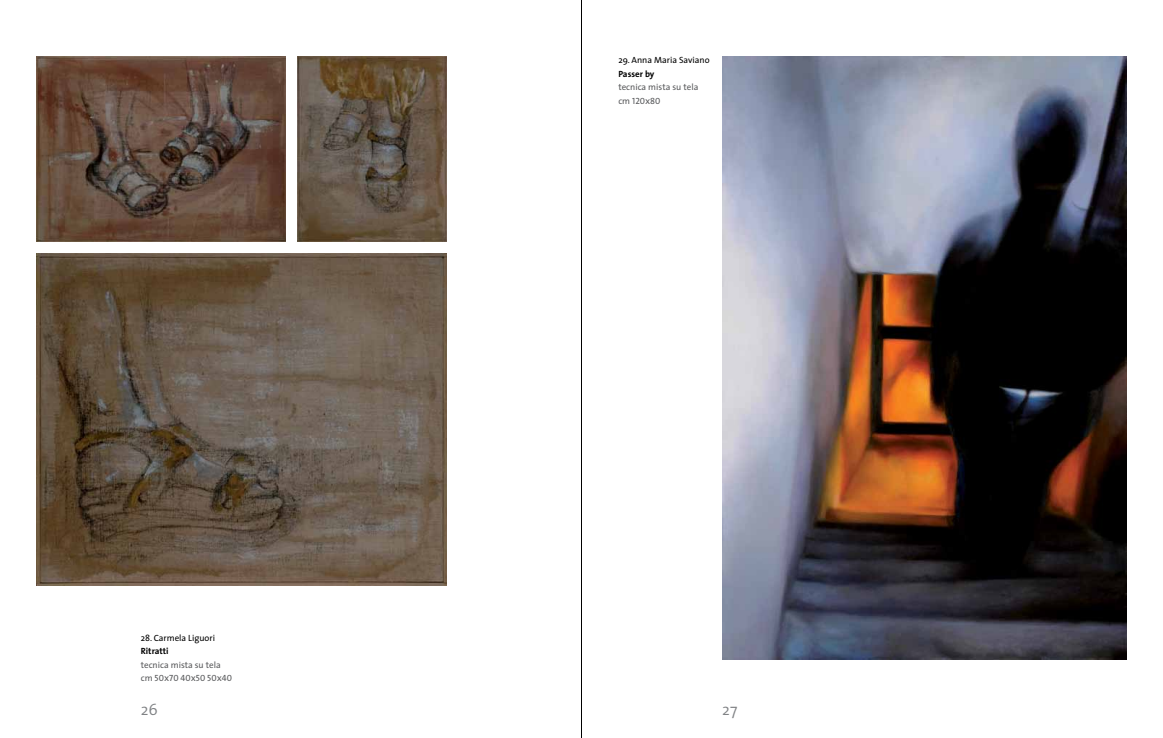
<style>
.page{position:relative;width:1163px;height:738px;background:#fff}
.page>*{position:absolute;margin:0;border:0;box-sizing:border-box;transform-origin:0 0}
.t1{font:300 16px "The Sans";color:#808285}
.t2{font:9px "The Sans";color:#000}
.t3{font:9px "The Sans";color:#58595b}
.t4{font:9px "The Sans Caps";color:#58595b}
.t5{font:700 9px "The Sans";color:#000}
.s1{font-family:"The Sans"}
</style>
<div class="page">
<hr style="left:581px;top:0;width:1px;height:737px;background:#000">
<img style="left:722px;top:57px;width:403px;height:602px">
<img style="left:37px;top:253px;width:409px;height:331px">
<img style="left:298px;top:57px;width:148px;height:184px">
<img style="left:37px;top:57px;width:249px;height:184px">
<p class="t2" style="left:141px;top:629px;width:76px">28. Carmela Liguori</p>
<p class="t5" style="left:141px;top:643px;width:29px">Ritratti</p>
<p class="t3" style="left:141px;top:656px;width:81px">tecnica mista su tela</p>
<p class="t4" style="left:141px;top:670px;width:93px"><span class="s1">cm</span> 50x70 40x50 50x40</p>
<p class="t2" style="left:618px;top:53px;width:93px">29. Anna Maria Saviano</p>
<p class="t5" style="left:618px;top:66px;width:38px">Passer by</p>
<p class="t3" style="left:618px;top:80px;width:81px">tecnica mista su tela</p>
<p class="t4" style="left:618px;top:93px;width:44px"><span class="s1">cm</span> 120x80</p>
<h1 class="t1" style="left:141px;top:696px;width:19px">26</h1>
<h1 class="t1" style="left:722px;top:696px;width:17px">27</h1>
</div>
